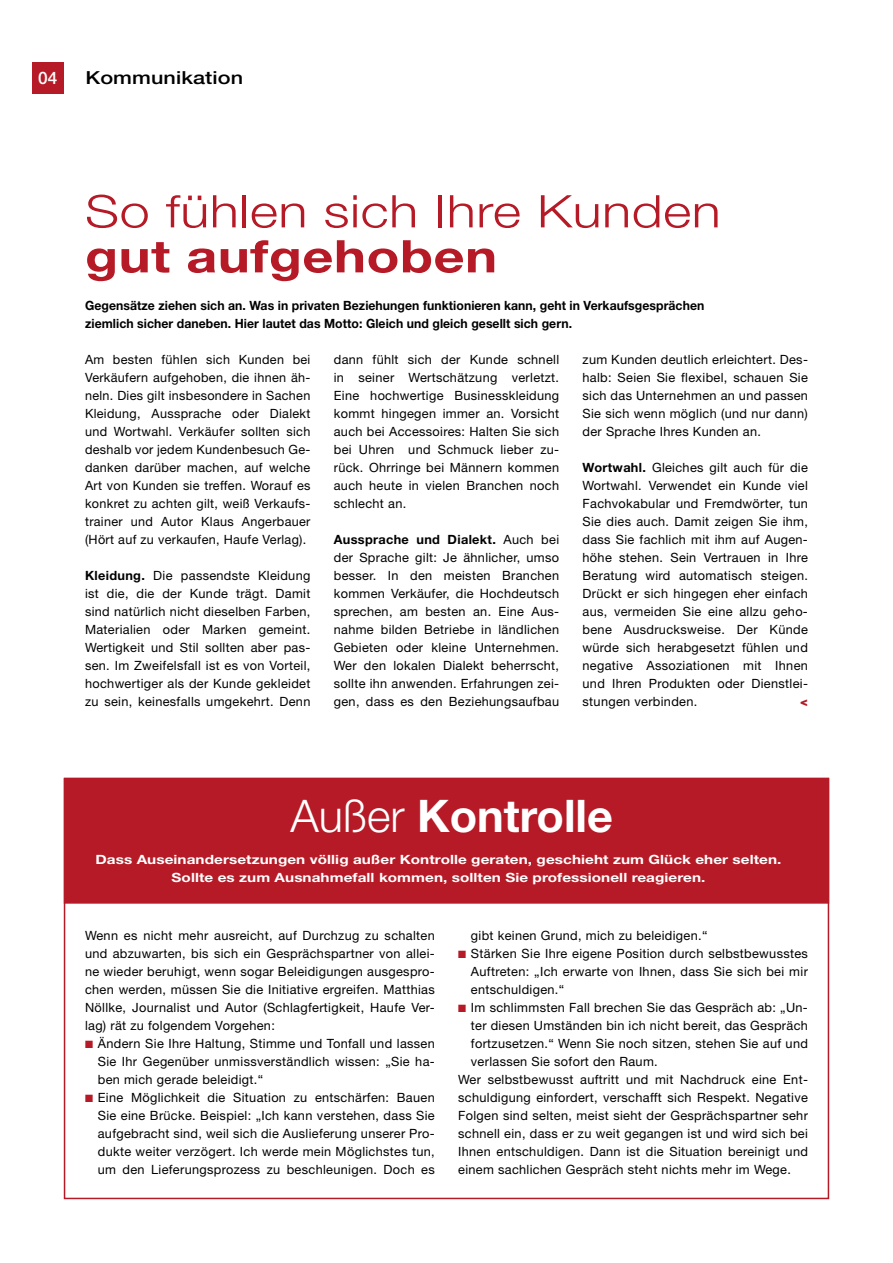
<style>
.page{position:relative;width:893px;height:1263px;background:#fff}
.page>*{position:absolute;margin:0;border:0;box-sizing:border-box;transform-origin:0 0}
.t1{font:300 45px "Helvetica Neue LT";letter-spacing:.01em;color:#b51a26;scale:1.2 1}
.t2{font:700 45px "Helvetica Neue LT";color:#fff}
.t3{font:700 45px "Helvetica Neue LT";letter-spacing:.01em;color:#b51a26;scale:1.2 1}
.t4{font:500 18px "Helvetica Neue LT";letter-spacing:.005em;color:#000;scale:1.2 1}
.t5{font:500 17.25px "Helvetica Neue LT";color:#fff}
.t6{font:12.75px/18px "Helvetica Neue LT";letter-spacing:.025em;color:#000;text-align:justify}
.t7{font:700 12.75px/18px "Helvetica Neue LT";letter-spacing:.005em;color:#000;scale:.96 1}
.t8{font:700 12.75px/18px "Helvetica Neue LT";letter-spacing:.005em;color:#fff;text-align:center;scale:1.2 1}
.t9{font:900 12.75px "Helvetica Neue LT";color:#b51a26}
.s1{font-weight:700}
.s2{font-weight:300}
.s3{color:#b51a26}
</style>
<div class="page">
<div style="left:64px;top:778px;width:765px;height:126px;background:#b51a26;border:2px solid #b51a26"></div>
<div style="left:32px;top:62px;width:32px;height:32px;background:#b51a26"></div>
<h3 class="t5" style="left:38px;top:68px;width:21px">04</h3>
<h2 class="t4" style="left:85px;top:67px;width:133px">Kommunikation</h2>
<h1 class="t1" style="left:85px;top:184px;width:531px">So fühlen sich Ihre Kunden</h1>
<h1 class="t3" style="left:85px;top:228px;width:345px">gut aufgehoben</h1>
<p class="t7" style="left:85px;top:296px;width:647px">Gegensätze ziehen sich an. Was in privaten Beziehungen funktionieren kann, geht in Verkaufsgesprächen ziemlich sicher daneben. Hier lautet das Motto: Gleich und gleich gesellt sich gern.</p>
<p class="t6" style="left:85px;top:350px;width:227px">Am besten fühlen sich Kunden bei Verkäufern aufgehoben, die ihnen äh&shy;neln. Dies gilt insbesondere in Sachen Kleidung, Aussprache oder Dialekt und Wortwahl. Verkäufer sollten sich deshalb vor jedem Kundenbesuch Ge&shy;danken darüber machen, auf welche Art von Kunden sie treffen. Worauf es konkret zu achten gilt, weiß Verkaufs&shy;trainer und Autor Klaus Angerbauer (Hört auf zu verkaufen, Haufe Verlag).</p>
<p class="t6" style="left:85px;top:566px;width:227px"><span class="s1">Kleidung.</span> Die passendste Kleidung ist die, die der Kunde trägt. Damit sind natürlich nicht dieselben Farben, Materialien oder Marken gemeint.<br>Wertigkeit und Stil sollten aber pas&shy;sen. Im Zweifelsfall ist es von Vorteil, hochwertiger als der Kunde gekleidet zu sein, keinesfalls umgekehrt. Denn</p>
<p class="t6" style="left:334px;top:350px;width:227px">dann fühlt sich der Kunde schnell in seiner Wertschätzung verletzt.<br>Eine hochwertige Businesskleidung kommt hingegen immer an. Vorsicht auch bei Accessoires: Halten Sie sich bei Uhren und Schmuck lieber zu&shy;rück. Ohrringe bei Männern kommen auch heute in vielen Branchen noch schlecht an.</p>
<p class="t6" style="left:334px;top:530px;width:227px"><span class="s1">Aussprache und Dialekt.</span> Auch bei der Sprache gilt: Je ähnlicher, umso besser. In den meisten Branchen kommen Verkäufer, die Hochdeutsch sprechen, am besten an. Eine Aus&shy;nahme bilden Betriebe in ländlichen Gebieten oder kleine Unternehmen.<br>Wer den lokalen Dialekt beherrscht, sollte ihn anwenden. Erfahrungen zei&shy;gen, dass es den Beziehungsaufbau</p>
<p class="t6" style="left:583px;top:350px;width:227px">zum Kunden deutlich erleichtert. Des&shy;halb: Seien Sie flexibel, schauen Sie sich das Unternehmen an und passen Sie sich wenn möglich (und nur dann) der Sprache Ihres Kunden an.</p>
<p class="t6" style="left:583px;top:458px;width:227px"><span class="s1">Wortwahl.</span> Gleiches gilt auch für die Wortwahl. Verwendet ein Kunde viel Fachvokabular und Fremdwörter, tun Sie dies auch. Damit zeigen Sie ihm, dass Sie fachlich mit ihm auf Augen&shy;höhe stehen. Sein Vertrauen in Ihre Beratung wird automatisch steigen.<br>Drückt er sich hingegen eher einfach aus, vermeiden Sie eine allzu geho&shy;bene Ausdrucksweise. Der Künde würde sich herabgesetzt fühlen und negative Assoziationen mit Ihnen und Ihren Produkten oder Dienstlei&shy;stungen verbinden.</p>
<p class="t9" style="left:800px;top:693px;width:9px">&lt;</p>
<h1 class="t2" style="left:291px;top:788px;width:324px"><span class="s2">Außer</span> Kontrolle</h1>
<p class="t8" style="left:96px;top:850px;width:573px">Dass Auseinandersetzungen völlig außer Kontrolle geraten, geschieht zum Glück eher selten.<br>Sollte es zum Ausnahmefall kommen, sollten Sie professionell reagieren.</p>
<p class="t6" style="left:85px;top:926px;width:351px">Wenn es nicht mehr ausreicht, auf Durchzug zu schalten und abzuwarten, bis sich ein Gesprächspartner von allei&shy;ne wieder beruhigt, wenn sogar Beleidigungen ausgespro&shy;chen werden, müssen Sie die Initiative ergreifen. Matthias Nöllke, Journalist und Autor (Schlagfertigkeit, Haufe Ver&shy;lag) rät zu folgendem Vorgehen:</p>
<p class="t6" style="left:98px;top:1034px;width:339px;text-indent:-13px"><span class="s3">■</span> Ändern Sie Ihre Haltung, Stimme und Tonfall und lassen Sie Ihr Gegenüber unmissverständlich wissen: „Sie ha&shy;ben mich gerade beleidigt.“</p>
<p class="t6" style="left:98px;top:1088px;width:338px;text-indent:-13px"><span class="s3">■</span> Eine Möglichkeit die Situation zu entschärfen: Bauen Sie eine Brücke. Beispiel: „Ich kann verstehen, dass Sie aufgebracht sind, weil sich die Auslieferung unserer Pro&shy;dukte weiter verzögert. Ich werde mein Möglichstes tun, um den Lieferungsprozess zu beschleunigen. Doch es</p>
<p class="t6" style="left:471px;top:926px;width:238px">gibt keinen Grund, mich zu beleidigen.“</p>
<p class="t6" style="left:471px;top:944px;width:338px;text-indent:-13px"><span class="s3">■</span> Stärken Sie Ihre eigene Position durch selbstbewusstes Auftreten: „Ich erwarte von Ihnen, dass Sie sich bei mir entschuldigen.“</p>
<p class="t6" style="left:458px;top:998px;width:351px"><span class="s3">■</span> Im schlimmsten Fall brechen Sie das Gespräch ab: „Un-</p>
<p class="t6" style="left:471px;top:1016px;width:338px">ter diesen Umständen bin ich nicht bereit, das Gespräch</p>
<p class="t6" style="left:471px;top:1034px;width:338px">fortzusetzen.“ Wenn Sie noch sitzen, stehen Sie auf und</p>
<p class="t6" style="left:471px;top:1052px;width:188px">verlassen Sie sofort den Raum.</p>
<p class="t6" style="left:458px;top:1070px;width:351px">Wer selbstbewusst auftritt und mit Nachdruck eine Ent-</p>
<p class="t6" style="left:458px;top:1088px;width:351px">schuldigung einfordert, verschafft sich Respekt. Negative</p>
<p class="t6" style="left:458px;top:1106px;width:351px">Folgen sind selten, meist sieht der Gesprächspartner sehr</p>
<p class="t6" style="left:458px;top:1124px;width:351px">schnell ein, dass er zu weit gegangen ist und wird sich bei</p>
<p class="t6" style="left:458px;top:1142px;width:351px">Ihnen entschuldigen. Dann ist die Situation bereinigt und</p>
<p class="t6" style="left:458px;top:1160px;width:334px">einem sachlichen Gespräch steht nichts mehr im Wege.</p>
</div>
